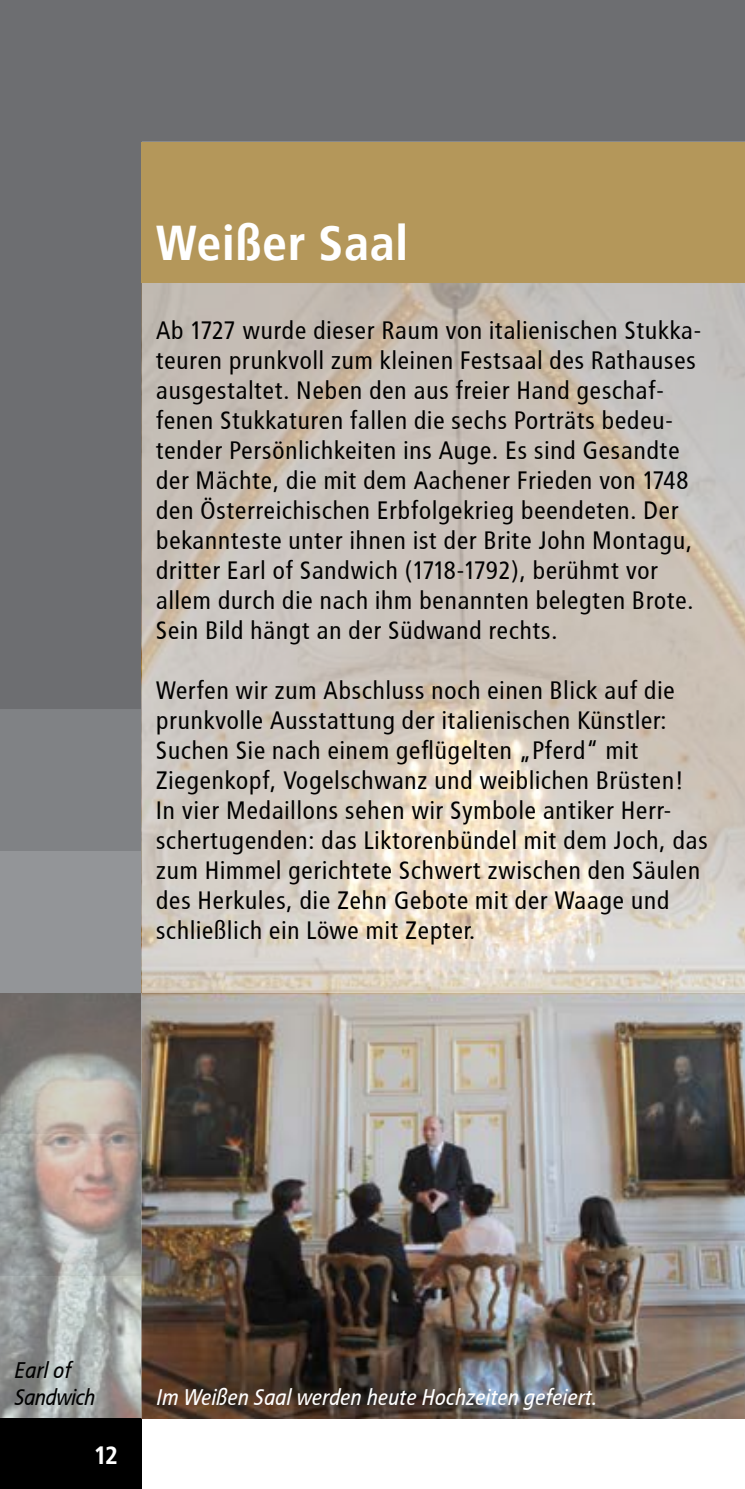
<style>
.page{position:relative;width:745px;height:1489px;background:#fff}
.page>*{position:absolute;margin:0;border:0;box-sizing:border-box;transform-origin:0 0}
.t1{font:700 48.75px "Transit";color:#fff}
.t2{font:25px/30px "Transit";color:#000}
.t3{font:700 25px "Transit";color:#fff}
.t4{font:italic 22.5px "Transit";letter-spacing:-.025em;color:#fff}
.t5{font:italic 22.5px/27px "Transit";letter-spacing:-.05em;color:#000}
</style>
<div class="page">
<div style="left:0;top:1417px;width:142px;height:71px;background:#000"></div>
<div style="left:0;top:709px;width:142px;height:141px;background:#808285"></div>
<div style="left:0;top:850px;width:142px;height:142px;background:#939598"></div>
<div style="left:0;top:0;width:744px;height:709px;background:#6d6e71"></div>
<div style="left:142px;top:142px;width:602px;height:141px;background:#b4975a"></div>
<img style="left:142px;top:992px;width:602px;height:425px">
<svg style="left:0;top:992px;width:142px;height:142px;background:#948f8a"></svg>
<svg style="left:0;top:1134px;width:142px;height:142px;background:#aba19c"></svg>
<svg style="left:0;top:1276px;width:142px;height:141px;background:#a5a9a7"></svg>
<svg style="left:142px;top:283px;width:602px;height:709px;background:#cfc7bd"></svg>
<h1 class="t1" style="left:156px;top:211px;width:254px">Weißer Saal</h1>
<p class="t2" style="left:156px;top:315px;width:547px">Ab 1727 wurde dieser Raum von italienischen Stukka&shy;teuren prunkvoll zum kleinen Festsaal des Rathauses ausgestaltet. Neben den aus freier Hand geschaf&shy;fenen Stukkaturen fallen die sechs Porträts bedeu&shy;tender Persönlichkeiten ins Auge. Es sind Gesandte der Mächte, die mit dem Aachener Frieden von 1748 den Österreichischen Erbfolgekrieg beendeten. Der bekannteste unter ihnen ist der Brite John Montagu, dritter Earl of Sandwich (1718-1792), berühmt vor allem durch die nach ihm benannten belegten Brote.<br>Sein Bild hängt an der Südwand rechts.</p>
<p class="t2" style="left:156px;top:675px;width:553px">Werfen wir zum Abschluss noch einen Blick auf die prunkvolle Ausstattung der italienischen Künstler:<br>Suchen Sie nach einem geflügelten „Pferd“ mit Ziegenkopf, Vogelschwanz und weiblichen Brüsten!<br>In vier Medaillons sehen wir Symbole antiker Herr&shy;schertugenden: das Liktorenbündel mit dem Joch, das zum Himmel gerichtete Schwert zwischen den Säulen des Herkules, die Zehn Gebote mit der Waage und schließlich ein Löwe mit Zepter.</p>
<p class="t5" style="left:14px;top:1356px;width:83px">Earl of<br>Sandwich</p>
<p class="t3" style="left:94px;top:1438px;width:25px">12</p>
<p class="t4" style="left:156px;top:1383px;width:443px">Im Weißen Saal werden heute Hochzeiten gefeiert.</p>
</div>
